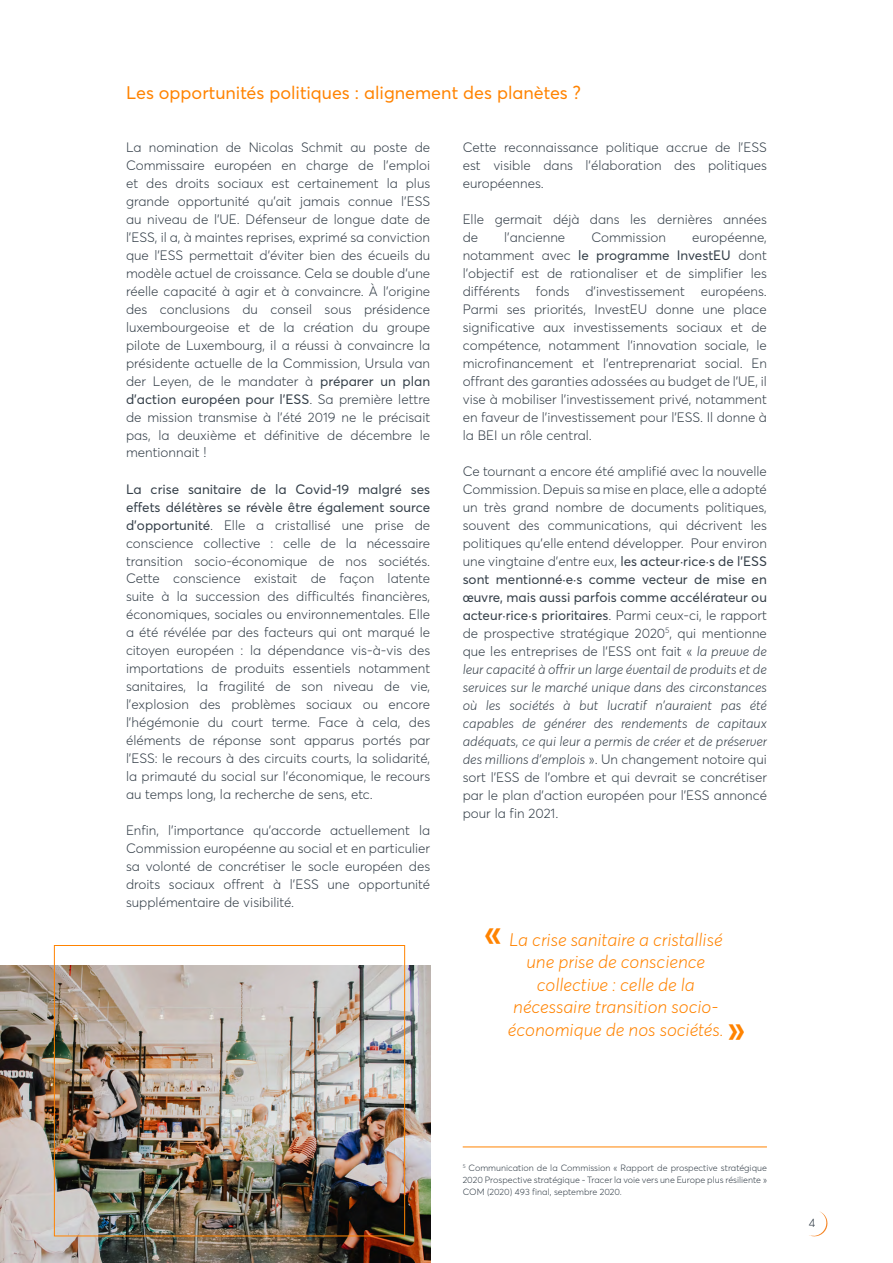
<style>
.page{position:relative;width:893px;height:1263px;background:#fff}
.page>*{position:absolute;margin:0;border:0;box-sizing:border-box;transform-origin:0 0}
.t1{font:600 36px "Averta Std";color:#ff8300}
.t2{font:italic 300 18px/22.5px "Averta Std";color:#ff8300;text-align:center}
.t3{font:18px "Averta Std";color:#ff8300}
.t4{font:300 13.5px/18px "Averta Std";color:#333e48}
.t5{font:italic 300 13.5px/18px "Averta Std";color:#333e48;text-align:justify}
.t6{font:300 12px "Averta Std";color:#333e48}
.t7{font:300 9px/12px "Averta Std";color:#333e48;text-align:justify}
.s1{font-weight:400}
.s2{font-style:normal}
</style>
<div class="page">
<svg style="left:809px;top:1211px;width:19px;height:26px"></svg>
<hr style="left:463px;top:1146px;width:304px;height:1px;background:#ff8300">
<img style="left:0;top:965px;width:430px;height:298px">
<div style="left:54px;top:945px;width:351px;height:291px;border:1px solid #ff8300"></div>
<h2 class="t3" style="left:126px;top:82px;width:456px">Les opportunités politiques : alignement des planètes ?</h2>
<p class="t4" style="left:463px;top:138px;width:306px">Cette reconnaissance politique accrue de l’ESS est visible dans l’élaboration des politiques européennes.</p>
<p class="t4" style="left:463px;top:210px;width:306px">Elle germait déjà dans les dernières années de</p>
<p class="t4" style="left:126px;top:138px;width:306px">La nomination de N icolas Schmit au poste de Commissaire européen en charge de l’emploi et des droits sociaux est certainement la plus grande opportunité qu’ait jamais connue l’ESS au niveau de l’UE. Défenseur de longue date de l’ESS, il a, à maintes reprises, exprimé sa conviction que l’ESS</p>
<p class="t4" style="left:504px;top:228px;width:62px">l’ancienne</p>
<p class="t4" style="left:591px;top:228px;width:76px">Commission</p>
<p class="t4" style="left:463px;top:228px;width:306px;text-indent:229px">européenne, notamment avec <span class="s1">le programme I nvestEU</span></p>
<p class="t4" style="left:126px;top:246px;width:306px;text-align:justify;text-indent:63px">permettait d’éviter bien des écueils du modèle actuel de croissance. Cela se double d’une réelle capacité à agir et à convaincre. À l’origine des conclusions du conseil sous présidence luxembourgeoise et de la création du groupe pilote de Luxembourg, il a réussi à convaincre la présidente actuelle de la Commission, U rsula van der Leyen, de le mandater à <span class="s1">préparer un plan d’action européen pour l’ESS</span>. Sa première lettre de mission transmise à l’été 2019 ne le précisait pas, la deuxième et définitive de décembre le mentionnait !</p>
<p class="t4" style="left:126px;top:480px;width:306px;text-align:justify"><span class="s1">La crise sanitaire de la Covid-19 malgré ses effets délétères se révèle être également source d’opportunité</span>. Elle a cristallisé une prise de conscience collective : celle de la nécessaire transition socio-économique de nos sociétés.<br>Cette conscience existait de façon latente suite à la succession des difficultés financières, économiques, sociales ou environnementales. Elle a été révélée par des facteurs qui ont marqué le citoyen européen : la dépendance vis-à-vis des importations de produits essentiels notamment sanitaires, la fragilité de son niveau de vie, l’explosion des problèmes sociaux ou encore l’hégémonie du court terme. Face à cela, des éléments de réponse sont apparus portés par l’ESS: le recours à des circuits courts, la solidarité, la primauté du social sur l’économique, le recours au temps long, la recherche de sens, etc.</p>
<p class="t4" style="left:126px;top:822px;width:306px;text-align:justify">Enfin, l’importance qu’accorde actuellement la Commission européenne au social et en particulier sa volonté de concrétiser le socle européen des droits sociaux offrent à l’ESS</p>
<p class="t4" style="left:463px;top:246px;width:306px;text-align:justify;text-indent:276px">dont l’objectif est de rationaliser et de simplifier les différents fonds d’investissement européens.<br>Parmi ses priorités, I nvestEU</p>
<p class="t4" style="left:463px;top:300px;width:306px;text-align:justify;text-indent:193px">donne une place significative aux investissements sociaux et de compétence, notamment l’innovation sociale, le microfinancement et l’entreprenariat social. En offrant des garanties adossées au budget de l’UE, il vise à mobiliser l’investissement privé, notamment en faveur de l’investissement pour l’ESS. I l donne à la BEI un rôle central.</p>
<p class="t4" style="left:463px;top:462px;width:306px">Ce tournant a encore été amplifié avec la nouvelle Commission. Depuis sa mise en place, elle a adopté un très grand nombre de documents politiques, souvent des communications, qui décrivent les politiques qu’elle entend développer. Pour environ une vingtaine d’entre eux, <span class="s1">les acteur·rice·s de l’ESS sont mentionné·e·s comme vecteur de mise en œuvre, mais aussi parfois comme accélérateur ou acteur·rice·s prioritaires</span>. Parmi ceux-ci, le rapport de prospective stratégique 2020<sup>5</sup>, qui mentionne que les entreprises de l’ESS</p>
<p class="t5" style="left:463px;top:642px;width:306px;text-indent:173px"><span class="s2">ont fait «</span> la preuve de leur capacité à offrir un large éventail de produits et de services sur le marché unique dans des circonstances où les sociétés à but lucratif n’auraient pas été capables de générer des rendements de capitaux adéquats, ce qui leur a permis de créer et de préserver des millions d’emplois <span class="s2">». U n changement notoire qui sort l’ESS</span></p>
<p class="t4" style="left:463px;top:768px;width:306px;text-indent:62px">de l’ombre et qui devrait se concrétiser par le plan d’action européen pour l’ESS</p>
<p class="t4" style="left:714px;top:786px;width:55px">annoncé</p>
<p class="t4" style="left:463px;top:804px;width:97px">pour la fin 2021.</p>
<p class="t4" style="left:328px;top:876px;width:104px">une opportunité</p>
<p class="t4" style="left:126px;top:894px;width:170px">supplémentaire de visibilité.</p>
<h1 class="t1" style="left:484px;top:909px;width:19px">«</h1>
<h2 class="t2" style="left:508px;top:928px;width:217px">La crise sanitaire a cristallisé une prise de conscience collective : celle de la nécessaire transition socio&shy;économique de nos sociétés.</h2>
<h1 class="t1" style="left:728px;top:1005px;width:19px">»</h1>
<p class="t7" style="left:463px;top:1162px;width:306px"><sup>5</sup> Communication de la Commission « Rapport de prospective stratégique 2020 Prospective stratégique - Tracer la voie vers une Europe plus résiliente » COM (2020) 493 final, septembre 2020.</p>
<p class="t6" style="left:809px;top:1215px;width:8px">4</p>
</div>
